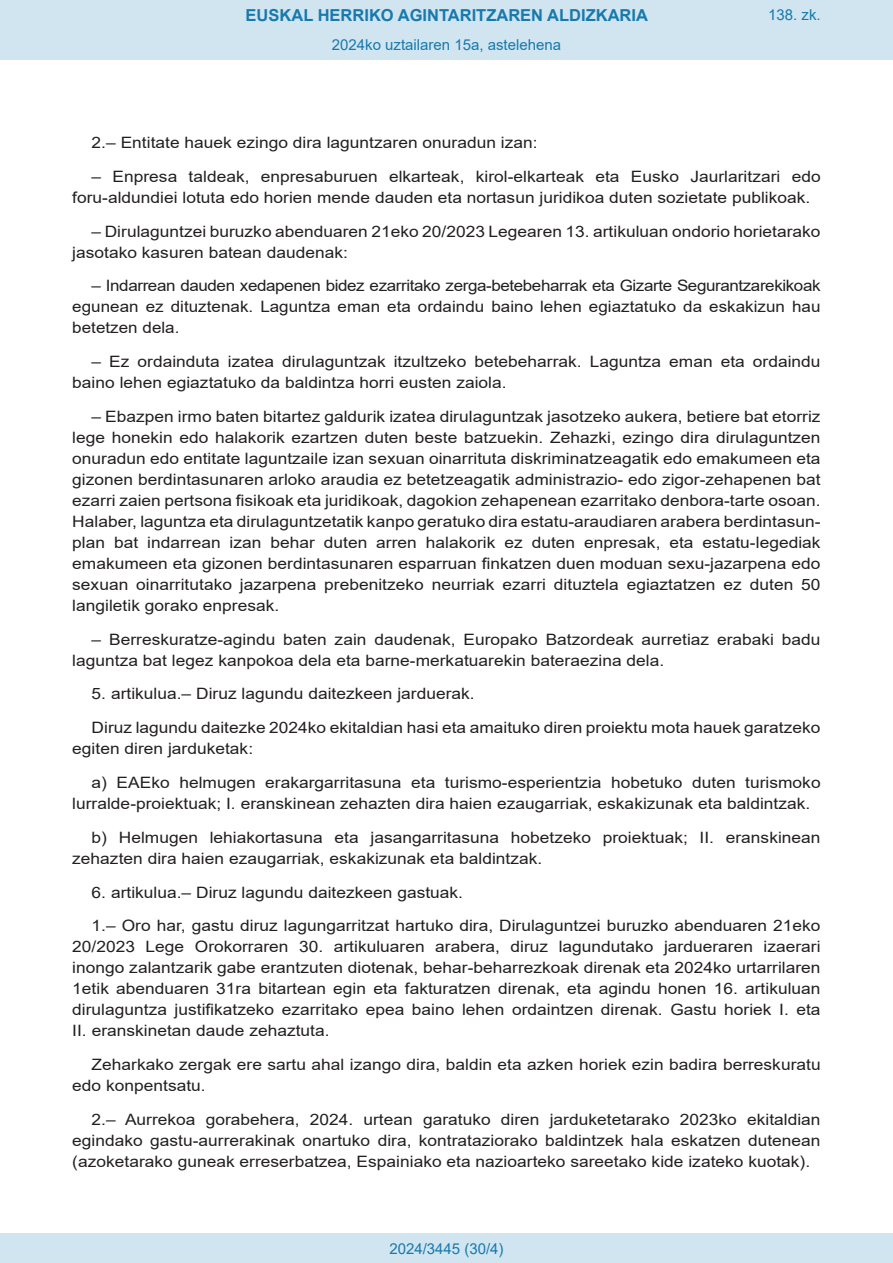
<style>
.page{position:relative;width:893px;height:1263px;background:#fff}
.page>*{position:absolute;margin:0;border:0;box-sizing:border-box;transform-origin:0 0}
.t1{font:700 16.5px "Arial";color:#1879ad}
.BOPVDetalle{font:15.6px/21px "Arial";color:#231f20;scale:1.11 1}
.BOPVDetalle-2{font:15.6px/21px "Arial";color:#231f20;text-align:justify;scale:1.08 1}
.Paginacion_Centro{font:15px "Arial";color:#1879ad}
</style>
<div class="page">
<div style="left:0;top:0;width:893px;height:60px;background:#d0e5f0"></div>
<div style="left:0;top:1233px;width:893px;height:30px;background:#d0e5f0"></div>
<p class="t1" style="left:246px;top:3px;width:404px">EUSKAL HERRIKO AGINTARITZAREN ALDIZKARIA</p>
<p class="Paginacion_Centro" style="left:332px;top:35px;width:231px">2024ko uztailaren 15a, astelehena</p>
<p class="Paginacion_Centro" style="left:768px;top:5px;width:54px">138. zk.</p>
<p class="BOPVDetalle" style="left:92px;top:132px;width:403px">2.– Entitate hauek ezingo dira laguntzaren onuradun izan:</p>
<p class="BOPVDetalle" style="left:72px;top:166px;width:676px;text-indent:19px">– Enpresa taldeak, enpresaburuen elkarteak, kirol-elkarteak eta Eusko Jaurlaritzari edo foru-aldundiei lotuta edo horien mende dauden eta nortasun juridikoa duten sozietate publikoak.</p>
<p class="BOPVDetalle" style="left:72px;top:221px;width:676px;text-indent:19px">– Dirulaguntzei buruzko abenduaren 21eko 20/2023 Legearen 13. artikuluan ondorio horietarako jasotako kasuren batean daudenak:</p>
<p class="BOPVDetalle-2" style="left:72px;top:275px;width:694px;text-indent:19px">– Indarrean dauden xedapenen bidez ezarritako zerga-betebeharrak eta Gizarte Segurantzarekikoak egunean ez dituztenak. Laguntza eman eta ordaindu baino lehen egiaztatuko da eskakizun hau betetzen dela.</p>
<p class="BOPVDetalle" style="left:72px;top:351px;width:676px;text-indent:19px">– Ez ordainduta izatea dirulaguntzak itzultzeko betebeharrak. Laguntza eman eta ordaindu baino lehen egiaztatuko da baldintza horri eusten zaiola.</p>
<p class="BOPVDetalle" style="left:72px;top:406px;width:676px;text-align:justify;text-indent:19px">– Ebazpen irmo baten bitartez galdurik izatea dirulaguntzak jasotzeko aukera, betiere bat etorriz lege honekin edo halakorik ezartzen duten beste batzuekin. Zehazki, ezingo dira dirulaguntzen onuradun edo entitate laguntzaile izan sexuan oinarrituta diskriminatzeagatik edo emakumeen eta gizonen berdintasunaren arloko araudia ez betetzeagatik administrazio- edo zigor-zehapenen bat ezarri zaien pertsona fisikoak eta juridikoak, dagokion zehapenean ezarritako denbora-tarte osoan.<br>Halaber, laguntza eta dirulaguntzetatik kanpo geratuko dira estatu-araudiaren arabera berdintasun&shy;plan bat indarrean izan behar duten arren halakorik ez duten enpresak, eta estatu-legediak emakumeen eta gizonen berdintasunaren esparruan finkatzen duen moduan sexu-jazarpena edo sexuan oinarritutako jazarpena prebenitzeko neurriak ezarri dituztela egiaztatzen ez duten 50 langiletik gorako enpresak.</p>
<p class="BOPVDetalle" style="left:72px;top:629px;width:676px;text-indent:19px">– Berreskuratze-agindu baten zain daudenak, Europako Batzordeak aurretiaz erabaki badu laguntza bat legez kanpokoa dela eta barne-merkatuarekin bateraezina dela.</p>
<p class="BOPVDetalle" style="left:92px;top:683px;width:347px">5. artikulua.– Diruz lagundu daitezkeen jarduerak.</p>
<p class="BOPVDetalle" style="left:72px;top:717px;width:676px;text-indent:19px">Diruz lagundu daitezke 2024ko ekitaldian hasi eta amaituko diren proiektu mota hauek garatzeko egiten diren jarduketak:</p>
<p class="BOPVDetalle" style="left:72px;top:772px;width:676px;text-indent:19px">a) EAEko helmugen erakargarritasuna eta turismo-esperientzia hobetuko duten turismoko lurralde-proiektuak; I. eranskinean zehazten dira haien ezaugarriak, eskakizunak eta baldintzak.</p>
<p class="BOPVDetalle" style="left:72px;top:827px;width:676px;text-indent:19px">b) Helmugen lehiakortasuna eta jasangarritasuna hobetzeko proiektuak; II. eranskinean zehazten dira haien ezaugarriak, eskakizunak eta baldintzak.</p>
<p class="BOPVDetalle" style="left:92px;top:881px;width:336px">6. artikulua.– Diruz lagundu daitezkeen gastuak.</p>
<p class="BOPVDetalle" style="left:72px;top:915px;width:676px;text-align:justify;text-indent:19px">1.– Oro har, gastu diruz lagungarritzat hartuko dira, Dirulaguntzei buruzko abenduaren 21eko 20/2023 Lege Orokorraren 30. artikuluaren arabera, diruz lagundutako jardueraren izaerari inongo zalantzarik gabe erantzuten diotenak, behar-beharrezkoak direnak eta 2024ko urtarrilaren 1etik abenduaren 31ra bitartean egin eta fakturatzen direnak, eta agindu honen 16. artikuluan dirulaguntza justifikatzeko ezarritako epea baino lehen ordaintzen direnak. Gastu horiek I. eta II. eranskinetan daude zehaztuta.</p>
<p class="BOPVDetalle" style="left:72px;top:1054px;width:676px;text-indent:19px">Zeharkako zergak ere sartu ahal izango dira, baldin eta azken horiek ezin badira berreskuratu edo konpentsatu.</p>
<p class="BOPVDetalle" style="left:72px;top:1109px;width:676px;text-align:justify;text-indent:19px">2.– Aurrekoa gorabehera, 2024. urtean garatuko diren jarduketetarako 2023ko ekitaldian egindako gastu-aurrerakinak onartuko dira, kontrataziorako baldintzek hala eskatzen dutenean (azoketarako guneak erreserbatzea, Espainiako eta nazioarteko sareetako kide izateko kuotak).</p>
<p class="Paginacion_Centro" style="left:389px;top:1238px;width:116px">2024/3445 (30/4)</p>
</div>
